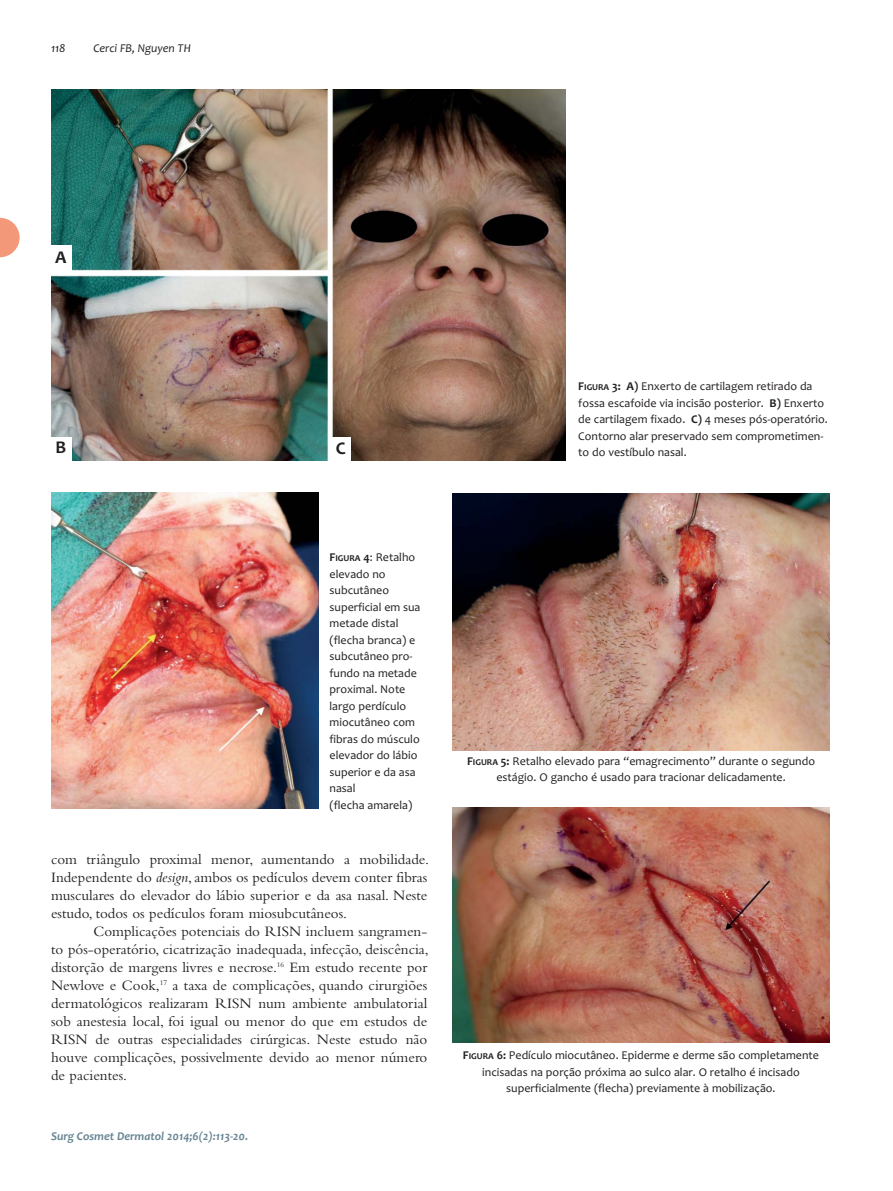
<style>
.page{position:relative;width:893px;height:1191px;background:#fff}
.page>*{position:absolute;margin:0;border:0;box-sizing:border-box;transform-origin:0 0}
.t1{font:700 18px "Candara";color:#231f20}
.t2{font:15px/18px "Bembo";color:#231f20;text-align:justify}
.t3{font:12px/16.5px "Candara";color:#231f20}
.t4{font:italic 700 12px "Candara";color:#688593}
.t5{font:italic 12px "Candara";color:#231f20}
.s1{font-weight:700}
.s2{font-weight:700;font-size:9px}
.s3{font-style:italic}
</style>
<div class="page">
<img style="left:51px;top:89px;width:515px;height:371px">
<div style="left:50px;top:244px;width:22px;height:28px;background:#fff"></div>
<div style="left:50px;top:437px;width:22px;height:25px;background:#fff"></div>
<div style="left:331px;top:437px;width:20px;height:26px;background:#fff"></div>
<img style="left:51px;top:492px;width:268px;height:316px">
<img style="left:453px;top:493px;width:376px;height:258px">
<img style="left:453px;top:807px;width:376px;height:235px">
<svg style="left:0;top:218px;width:20px;height:39px"></svg>
<p class="t5" style="left:51px;top:44px;width:16px">118</p>
<p class="t5" style="left:94px;top:44px;width:99px">Cerci FB, Nguyen TH</p>
<h1 class="t1" style="left:55px;top:250px;width:13px">A</h1>
<h1 class="t1" style="left:56px;top:441px;width:12px">B</h1>
<h1 class="t1" style="left:336px;top:442px;width:11px">C</h1>
<p class="t3" style="left:578px;top:379px;width:251px"><span class="s1">F</span><span class="s2">IGURA</span> <span class="s1">3: A)</span> Enxerto de cartilagem retirado da fossa escafoide via incisão posterior. <span class="s1">B)</span> Enxerto de cartilagem fixado. <span class="s1">C)</span> 4 meses pós-operatório.<br>Contorno alar preservado sem comprometimen&shy;to do vestíbulo nasal.</p>
<p class="t3" style="left:330px;top:550px;width:92px"><span class="s1">F</span><span class="s2">IGURA</span> <span class="s1">4</span>: Retalho elevado no subcutâneo superficial em sua metade distal (flecha branca) e subcutâneo pro&shy;fundo na metade proximal. Note largo perdículo miocutâneo com fibras do músculo elevador do lábio superior e da asa nasal<br>(flecha amarela)</p>
<p class="t2" style="left:51px;top:852px;width:379px">com triângulo proximal menor, aumentando a mobilidade.<br>Independente do <span class="s3">design</span>, ambos os pedículos devem conter fibras musculares do elevador do lábio superior e da asa nasal. Neste estudo, todos os pedículos foram miosubcutâneos.</p>
<p class="t2" style="left:51px;top:924px;width:379px;text-indent:43px">Complicações potenciais do RISN incluem sangramen&shy;to pós-operatório, cicatrização inadequada, infecção, deiscência, distorção de margens livres e necrose.<sup>16</sup> Em estudo recente por Newlove e Cook,<sup>17</sup> a taxa de complicações, quando cirurgiões dermatológicos realizaram RISN num ambiente ambulatorial sob anestesia local, foi igual ou menor do que em estudos de RISN de outras especialidades cirúrgicas. Neste estudo não houve complicações, possivelmente devido ao menor número de pacientes.</p>
<p class="t4" style="left:51px;top:1128px;width:199px">Surg Cosmet Dermatol 2014;6(2):113-20.</p>
<p class="t3" style="left:467px;top:754px;width:350px;text-align:center"><span class="s1">F</span><span class="s2">IGURA</span> <span class="s1">5:</span> Retalho elevado para “emagrecimento” durante o segundo estágio. O gancho é usado para tracionar delicadamente.</p>
<p class="t3" style="left:463px;top:1048px;width:358px;text-align:center"><span class="s1">F</span><span class="s2">IGURA</span> <span class="s1">6:</span> Pedículo miocutâneo. Epiderme e derme são completamente incisadas na porção próxima ao sulco alar. O retalho é incisado superficialmente (flecha) previamente à mobilização.</p>
</div>
